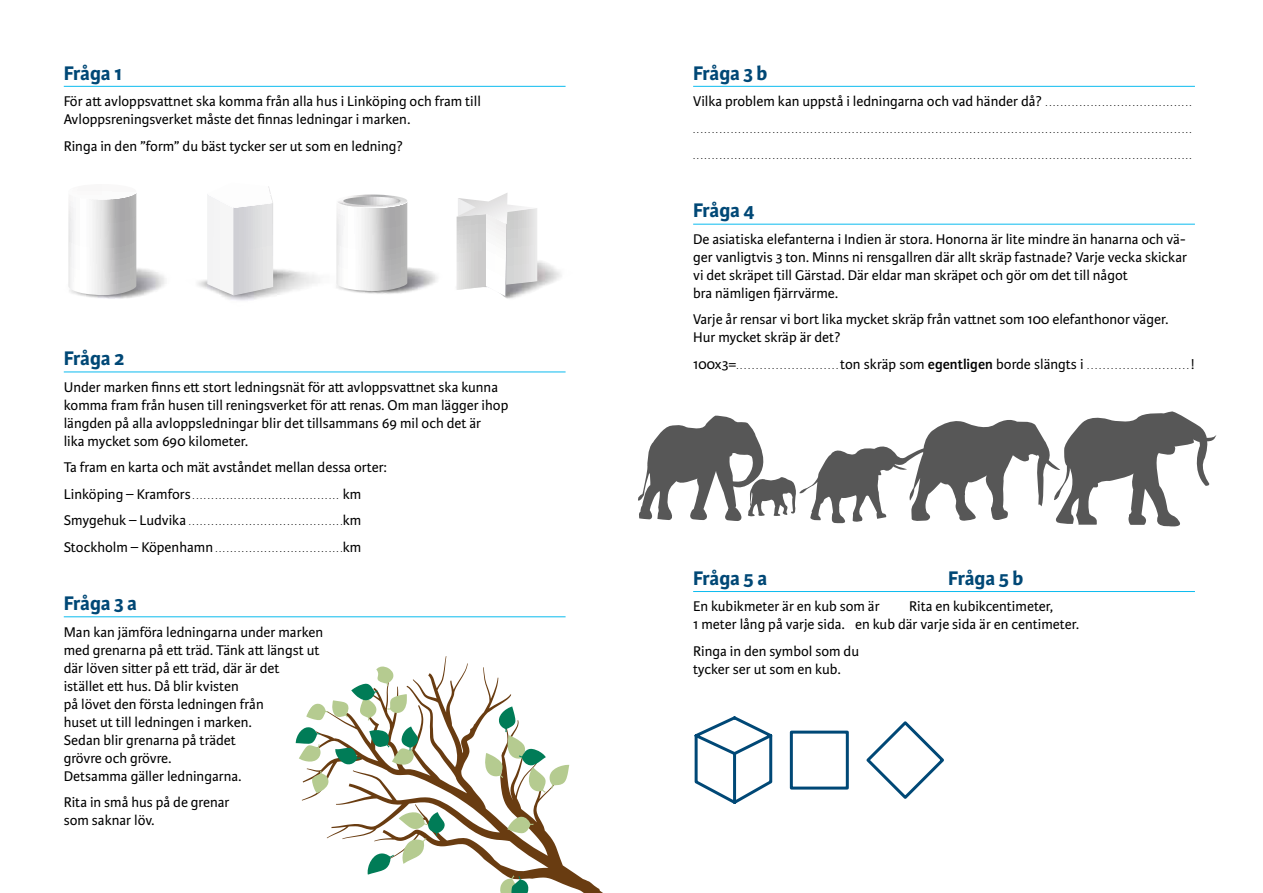
<style>
.page{position:relative;width:1263px;height:893px;background:#fff}
.page>*{position:absolute;margin:0;border:0;box-sizing:border-box;transform-origin:0 0}
.Rubrik_2{font:700 21px "Karmina Sans";letter-spacing:-.01em;color:#004876}
.Brödtext{font:15px/18px "Karmina Sans";color:#000}
.t1{font:9px "Karmina Sans";color:#000}
.s1{font-size:15px}
.s2{font-size:9px}
.s3{font-weight:600;font-size:15px}
</style>
<div class="page">
<hr style="left:693px;top:224px;width:502px;height:1px;background:#0bbbef">
<hr style="left:693px;top:591px;width:502px;height:1px;background:#0bbbef">
<svg style="left:207px;top:186px;width:66px;height:109px"></svg>
<img style="left:79px;top:267px;width:86px;height:32px">
<svg style="left:68px;top:194px;width:68px;height:101px"></svg>
<img style="left:335px;top:267px;width:103px;height:27px">
<svg style="left:336px;top:195px;width:71px;height:96px"></svg>
<img style="left:456px;top:259px;width:106px;height:40px">
<svg style="left:457px;top:193px;width:80px;height:103px"></svg>
<svg style="left:302px;top:656px;width:301px;height:237px"></svg>
<svg style="left:312px;top:771px;width:17px;height:22px"></svg>
<svg style="left:296px;top:666px;width:122px;height:99px"></svg>
<svg style="left:368px;top:812px;width:77px;height:63px"></svg>
<svg style="left:500px;top:875px;width:28px;height:18px"></svg>
<svg style="left:507px;top:816px;width:26px;height:18px"></svg>
<svg style="left:485px;top:706px;width:84px;height:87px"></svg>
<svg style="left:638px;top:411px;width:578px;height:115px"></svg>
<hr style="left:64px;top:372px;width:502px;height:1px;background:#0bbbef">
<hr style="left:64px;top:616px;width:502px;height:1px;background:#0bbbef">
<hr style="left:693px;top:86px;width:502px;height:1px;background:#0bbbef">
<svg style="left:695px;top:716px;width:249px;height:88px"></svg>
<hr style="left:64px;top:86px;width:502px;height:1px;background:#0bbbef">
<p class="Rubrik_2" style="left:64px;top:61px;width:60px">Fråga 1</p>
<p class="Brödtext" style="left:64px;top:93px;width:419px">För att avloppsvattnet ska komma från alla hus i Linköping och fram till<br>Avloppsreningsverket måste det finnas ledningar i marken.</p>
<p class="Brödtext" style="left:64px;top:137px;width:340px">Ringa in den ”form” du bäst tycker ser ut som en ledning?</p>
<p class="Rubrik_2" style="left:64px;top:346px;width:63px">Fråga 2</p>
<p class="Brödtext" style="left:64px;top:378px;width:446px">Under marken finns ett stort ledningsnät för att avloppsvattnet ska kunna komma fram från husen till reningsverket för att renas. Om man lägger ihop längden på alla avloppsledningar blir det tillsammans 69 mil och det är<br>lika mycket som 690 kilometer.</p>
<p class="Brödtext" style="left:64px;top:459px;width:325px">Ta fram en karta och mät avståndet mellan dessa orter:</p>
<p class="t1" style="left:64px;top:491px;width:130px"><span class="s1">Linköping – Kramfors</span>.......................................</p>
<p class="Brödtext" style="left:343px;top:485px;width:20px">km</p>
<p class="t1" style="left:64px;top:517px;width:127px"><span class="s1">Smygehuk – Ludvika</span>.........................................</p>
<p class="Brödtext" style="left:343px;top:512px;width:20px">km</p>
<p class="t1" style="left:64px;top:544px;width:153px"><span class="s1">Stockholm – Köpenhamn</span>..................................</p>
<p class="Brödtext" style="left:343px;top:538px;width:20px">km</p>
<p class="Rubrik_2" style="left:64px;top:591px;width:75px">Fråga 3 a</p>
<p class="Brödtext" style="left:64px;top:623px;width:261px">Man kan jämföra ledningarna under marken med grenarna på ett träd. Tänk att längst ut där löven sitter på ett träd, där är det istället ett hus. Då blir kvisten<br>på lövet den första ledningen från<br>huset ut till ledningen i marken.<br>Sedan blir grenarna på trädet<br>grövre och grövre.<br>Detsamma gäller ledningarna.</p>
<p class="Brödtext" style="left:64px;top:793px;width:167px">Rita in små hus på de grenar som saknar löv.</p>
<p class="Rubrik_2" style="left:693px;top:61px;width:76px">Fråga 3 b</p>
<p class="Brödtext" style="left:693px;top:93px;width:355px">Vilka problem kan uppstå i ledningarna och vad händer då? <span class="s2">........................................</span></p>
<p class="t1" style="left:693px;top:125px;width:500px">. . . . . . . . . . . . . . . . . . . . . . . . . . . . . . . . . . . . . . . . . . . . . . . . . . . . . . . . . . . . . . . . . . . . . . . . . . . . . . . . . . . . . . . . . . . . . . . . . . . . . . . . . . . . . . . . . . . . . . . . . . . . . . . . . . . .</p>
<p class="t1" style="left:693px;top:151px;width:500px">. . . . . . . . . . . . . . . . . . . . . . . . . . . . . . . . . . . . . . . . . . . . . . . . . . . . . . . . . . . . . . . . . . . . . . . . . . . . . . . . . . . . . . . . . . . . . . . . . . . . . . . . . . . . . . . . . . . . . . . . . . . . . . . . . . . .</p>
<p class="Rubrik_2" style="left:693px;top:199px;width:63px">Fråga 4</p>
<p class="Brödtext" style="left:693px;top:230px;width:495px">De asiatiska elefanterna i Indien är stora. Honorna är lite mindre än hanarna och vä&shy;ger vanligtvis 3 ton. Minns ni rensgallren där allt skräp fastnade? Varje vecka skickar vi det skräpet till Gärstad. Där eldar man skräpet och gör om det till något<br>bra nämligen fjärrvärme.</p>
<p class="Brödtext" style="left:693px;top:311px;width:477px">Varje år rensar vi bort lika mycket skräp från vattnet som 100 elefanthonor väger.<br>Hur mycket skräp är det?</p>
<p class="t1" style="left:693px;top:361px;width:503px"><span class="s1">100x3=</span>. . . . . . . . . . . . . . . . . . . . . . . . . . <span class="s1">ton skräp som</span> <span class="s3">egentligen</span> <span class="s1">borde slängts i</span> . . . . . . . . . . . . . . . . . . . . . . . . . . <span class="s1">!</span></p>
<p class="Rubrik_2" style="left:693px;top:566px;width:76px">Fråga 5 a</p>
<p class="Rubrik_2" style="left:948px;top:566px;width:77px">Fråga 5 b</p>
<p class="Brödtext" style="left:693px;top:598px;width:188px">En kubikmeter är en kub som är</p>
<p class="Brödtext" style="left:693px;top:598px;width:387px;text-indent:216px">Rita en kubikcentimeter,<br>1 meter lång på varje sida. en kub där varje sida är en centimeter.</p>
<p class="Brödtext" style="left:693px;top:642px;width:167px">Ringa in den symbol som du tycker ser ut som en kub.</p>
</div>
